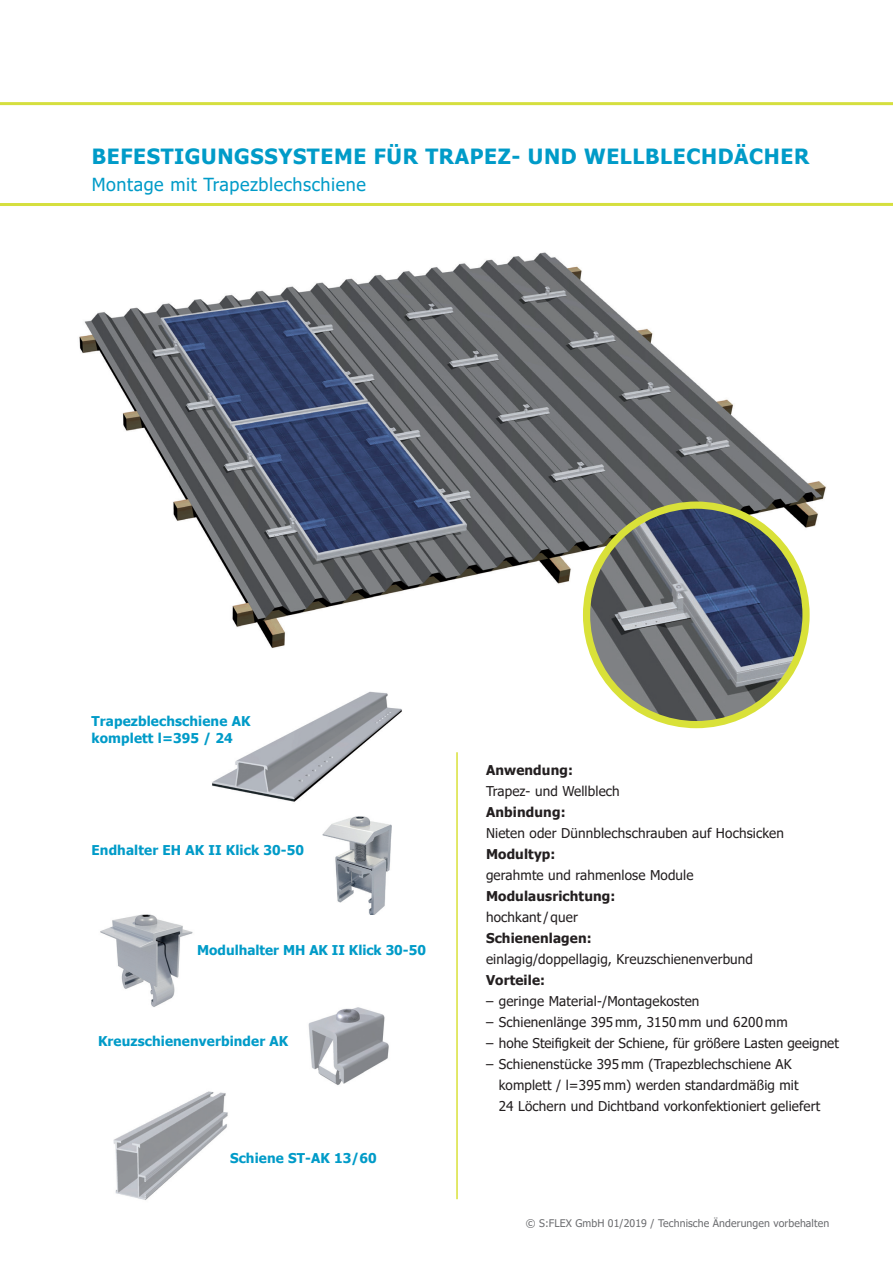
<style>
.page{position:relative;width:893px;height:1263px;background:#fff}
.page>*{position:absolute;margin:0;border:0;box-sizing:border-box;transform-origin:0 0}
.t1{font:700 21px "Tahoma";letter-spacing:.03em;color:#009bc8}
.t2{font:18px "Tahoma";letter-spacing:.03em;color:#009bc8}
.t3{font:13.5px/21px "Tahoma";letter-spacing:.01em;color:#231f20}
.t4{font:700 13.5px/16.2px "Tahoma";letter-spacing:.01em;color:#009bc8}
.t5{font:700 13.5px "Tahoma";letter-spacing:.01em;color:#231f20}
.t6{font:10.5px "Tahoma";letter-spacing:.01em;color:#6c6d70}
.s1{font-weight:700}
</style>
<div class="page">
<svg style="left:0;top:202px;width:893px;height:4px"></svg>
<svg style="left:0;top:102px;width:893px;height:4px;background:#dfe66d"></svg>
<img style="left:308px;top:1007px;width:81px;height:78px">
<img style="left:79px;top:252px;width:747px;height:397px">
<img style="left:586px;top:505px;width:220px;height:220px;border-radius:110px">
<div style="left:583px;top:501px;width:227px;height:227px;border:7px solid #d9e139;border-radius:50%"></div>
<img style="left:212px;top:691px;width:190px;height:111px">
<img style="left:322px;top:816px;width:70px;height:99px">
<img style="left:100px;top:914px;width:93px;height:93px">
<img style="left:113px;top:1091px;width:115px;height:109px">
<hr style="left:456px;top:752px;width:2px;height:447px;background:#d9e139">
<p class="t1" style="left:92px;top:142px;width:719px">BEFESTIGUNGSSYSTEME FÜR TRAPEZ- UND WELLBLECHDÄCHER</p>
<p class="t2" style="left:92px;top:173px;width:275px">Montage mit Trapezblechschiene</p>
<p class="t4" style="left:91px;top:714px;width:160px">Trapezblechschiene AK komplett l=395 / 24</p>
<p class="t4" style="left:91px;top:843px;width:214px">Endhalter EH AK II Klick 30-50</p>
<p class="t4" style="left:197px;top:943px;width:230px">Modulhalter MH AK II Klick 30-50</p>
<p class="t4" style="left:98px;top:1033px;width:192px">Kreuzschienenverbinder AK</p>
<p class="t4" style="left:230px;top:1150px;width:148px">Schiene ST-AK 13/60</p>
<p class="t3" style="left:486px;top:761px;width:135px"><span class="s1">Anwendung:<br></span>Trapez- und Wellblech</p>
<p class="t5" style="left:486px;top:803px;width:81px">Anbindung:</p>
<p class="t3" style="left:486px;top:824px;width:299px">Nieten oder Dünnblechschrauben auf Hochsicken</p>
<p class="t5" style="left:486px;top:845px;width:71px">Modultyp:</p>
<p class="t3" style="left:486px;top:866px;width:209px">gerahmte und rahmenlose Module</p>
<p class="t5" style="left:486px;top:887px;width:131px">Modulausrichtung:</p>
<p class="t3" style="left:486px;top:908px;width:93px">hochkant/ quer</p>
<p class="t5" style="left:486px;top:929px;width:107px">Schienenlagen:</p>
<p class="t3" style="left:486px;top:950px;width:269px">einlagig/doppellagig, Kreuzschienenverbund</p>
<p class="t5" style="left:486px;top:971px;width:61px">Vorteile:</p>
<p class="t3" style="left:486px;top:992px;width:215px">– geringe Material-/Montagekosten</p>
<p class="t3" style="left:486px;top:1013px;width:303px">– Schienenlänge 395 mm, 3150 mm und 6200 mm</p>
<p class="t3" style="left:486px;top:1034px;width:354px">– hohe Steifigkeit der Schiene, für größere Lasten geeignet</p>
<p class="t3" style="left:499px;top:1055px;width:323px;text-indent:-13px">– Schienenstücke 395 mm (Trapezblechschiene AK komplett / l=395 mm) werden standardmäßig mit<br>24 Löchern und Dichtband vorkonfektioniert geliefert</p>
<p class="t6" style="left:526px;top:1216px;width:305px">© S:FLEX GmbH 01/2019 / Technische Änderungen vorbehalten</p>
</div>
